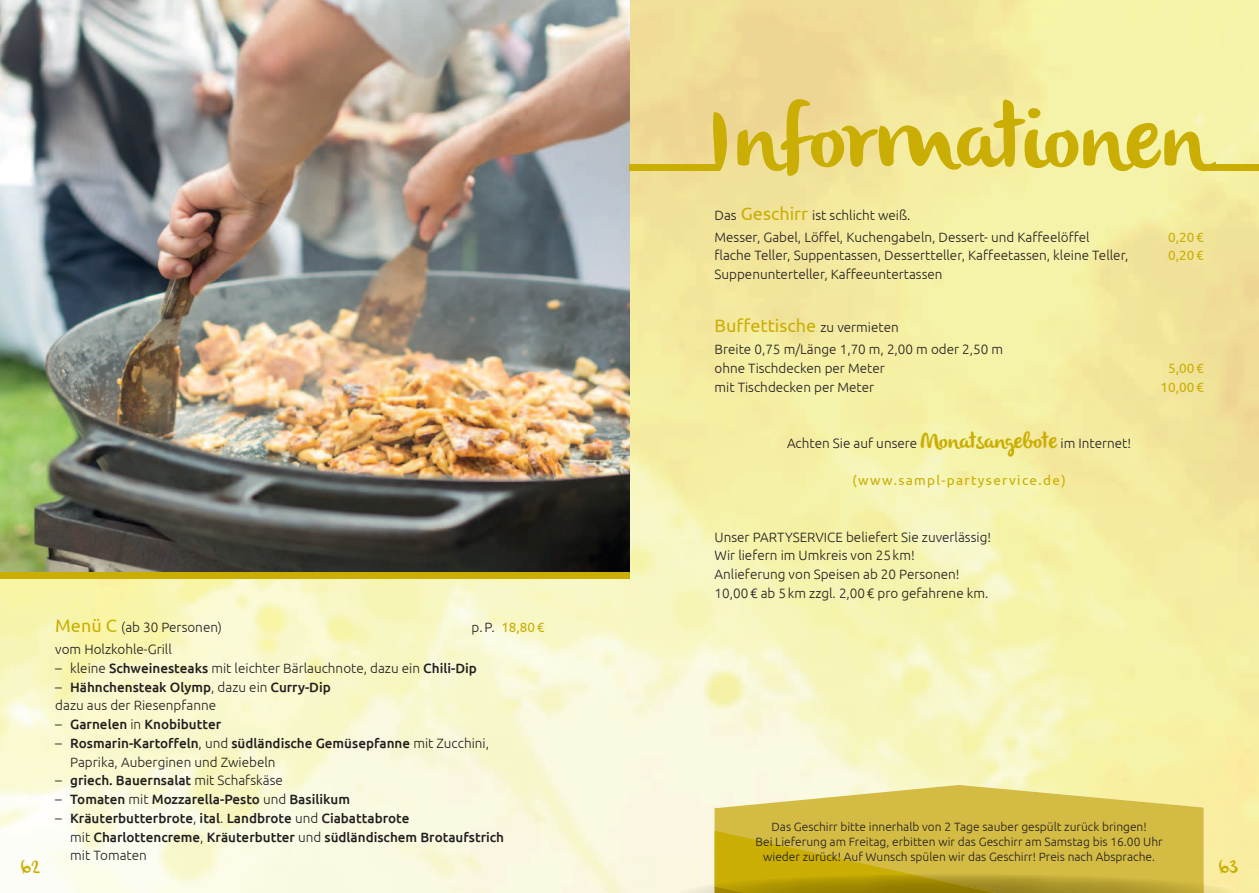
<style>
.page{position:relative;width:1259px;height:893px;background:#fff}
.page>*{position:absolute;margin:0;border:0;box-sizing:border-box;transform-origin:0 0}
.t1{font:91.5px "olivier";color:#caae04}
.t2{font:18px "Ubuntu";color:#caae04}
.t3{font:18px "olivier";color:#caae04}
.t4{font:300 13.5px/18.8px "Ubuntu";color:#231f20}
.t5{font:500 13.5px/18.8px "Ubuntu";color:#231f20}
.t6{font:13.5px "Ubuntu";letter-spacing:.1em;color:#caae04}
.t7{font:300 12px/15px "Ubuntu";color:#231f20;text-align:center}
.s1{font-size:94.5px}
.s2{font-weight:400;font-size:18px;color:#caae04}
.s3{font-weight:300;font-size:13.5px;color:#231f20}
.s4{font-family:"olivier";font-weight:400;font-size:22.5px;color:#caae04}
.s5{font-weight:300;color:#231f20}
.s6{font-weight:500}
.s7{font-weight:300}
</style>
<div class="page">
<img style="left:0;top:0;width:1111px;height:701px">
<div style="left:1203px;top:803px;width:56px;height:51px;background:#f9eda1"></div>
<div style="left:1203px;top:854px;width:56px;height:39px;background:#f9eda1"></div>
<svg style="left:714px;top:785px;width:489px;height:46px;fill:#d4bc44"></svg>
<img style="left:1203px;top:884px;width:36px;height:9px">
<svg style="left:714px;top:831px;width:489px;height:62px"></svg>
<img style="left:714px;top:874px;width:282px;height:19px">
<img style="left:714px;top:886px;width:31px;height:7px">
<img style="left:0;top:0;width:629px;height:572px">
<div style="left:0;top:572px;width:629px;height:7px;background:#caae04"></div>
<div style="left:629px;top:164px;width:90px;height:7px;background:#caae04"></div>
<div style="left:1203px;top:164px;width:56px;height:7px;background:#caae04"></div>
<h1 class="t1" style="left:706px;top:99px;width:503px"><span class="s1">I</span>nformationen</h1>
<p class="t4" style="left:714px;top:204px;width:377px;line-height:21.8px">Das <span class="s2">Geschirr</span> ist schlicht weiß.<br>Messer, Gabel, Löffel, Kuchengabeln, Dessert- und Kaffeelöffel</p>
<p class="t6" style="left:1168px;top:229px;width:37px">0,20 €</p>
<p class="t4" style="left:714px;top:246px;width:415px">flache Teller, Suppentassen, Dessertteller, Kaffeetassen, kleine Teller,</p>
<p class="t6" style="left:1168px;top:248px;width:37px">0,20 €</p>
<p class="t4" style="left:714px;top:265px;width:229px">Suppenunterteller, Kaffeeuntertassen</p>
<h2 class="t2" style="left:714px;top:315px;width:186px">Buffettische <span class="s3">zu vermieten</span></h2>
<p class="t4" style="left:714px;top:340px;width:290px">Breite 0,75 m/Länge 1,70 m, 2,00 m oder 2,50 m ohne Tischdecken per Meter</p>
<p class="t6" style="left:1168px;top:360px;width:37px">5,00 €</p>
<p class="t4" style="left:714px;top:377px;width:161px">mit Tischdecken per Meter</p>
<p class="t6" style="left:1160px;top:379px;width:45px">10,00 €</p>
<p class="t4" style="left:787px;top:433px;width:346px">Achten Sie auf unsere <span class="s4">Monatsa ngebote</span> im Internet!</p>
<p class="t6" style="left:852px;top:473px;width:215px">(www.sampl-partyservice.de)</p>
<p class="t4" style="left:714px;top:527px;width:278px">Unser PARTYSERVICE beliefert Sie zuverlässig!<br>Wir liefern im Umkreis von 25 km!<br>Anlieferung von Speisen ab 20 Personen!<br>10,00 € ab 5 km zzgl. 2,00 € pro gefahrene km.</p>
<p class="t4" style="left:55px;top:618px;width:168px"><span class="s2">Menü C</span> (ab 30 Personen)</p>
<p class="t6" style="left:471px;top:620px;width:74px"><span class="s5">p. P.</span> 18,80 €</p>
<p class="t4" style="left:55px;top:640px;width:118px">vom Holzkohle-Grill</p>
<p class="t4" style="left:55px;top:658px;width:423px">– kleine <span class="s6">Schweinesteaks</span> mit leichter Bärlauchnote, dazu ein <span class="s6">Chili-Dip</span></p>
<p class="t4" style="left:55px;top:677px;width:277px">– <span class="s6">Hähnchensteak Olymp</span>, dazu ein <span class="s6">Curry-Dip </span>dazu aus der Riesenpfanne</p>
<p class="t5" style="left:55px;top:715px;width:167px"><span class="s7">–</span> Garnelen <span class="s7">in</span> Knobibutter</p>
<p class="t4" style="left:70px;top:733px;width:420px;text-indent:-15px">– <span class="s6">Rosmarin-Kartoffeln</span>, und <span class="s6">südländische Gemüsepfanne</span> mit Zucchini,<br>Paprika, Auberginen und Zwiebeln</p>
<p class="t5" style="left:55px;top:771px;width:229px"><span class="s7">–</span> griech. Bauernsalat <span class="s7">mit Schafskäse</span></p>
<p class="t5" style="left:55px;top:790px;width:296px"><span class="s7">–</span> Tomaten <span class="s7">mit</span> Mozzarella-Pesto <span class="s7">und</span> Basilikum</p>
<p class="t5" style="left:70px;top:808px;width:435px;text-indent:-15px"><span class="s7">–</span> Kräuterbutterbrote<span class="s7">,</span> ital<span class="s7">.</span> Landbrote <span class="s7">und</span> Ciabattabrote<br><span class="s7">mit</span> Charlottencreme<span class="s7">,</span> Kräuterbutter <span class="s7">und</span> südländischem Brotaufstrich <span class="s7">mit Tomaten</span></p>
<p class="t7" style="left:755px;top:819px;width:408px">Das Geschirr bitte innerhalb von 2 Tage sauber gespült zurück bringen!<br>Bei Lieferung am Freitag, erbitten wir das Geschirr am Samstag bis 16.00 Uhr wieder zurück! Auf Wunsch spülen wir das Geschirr! Preis nach Absprache.</p>
<h2 class="t3" style="left:21px;top:860px;width:20px">62</h2>
<h2 class="t3" style="left:1219px;top:860px;width:20px">63</h2>
</div>
